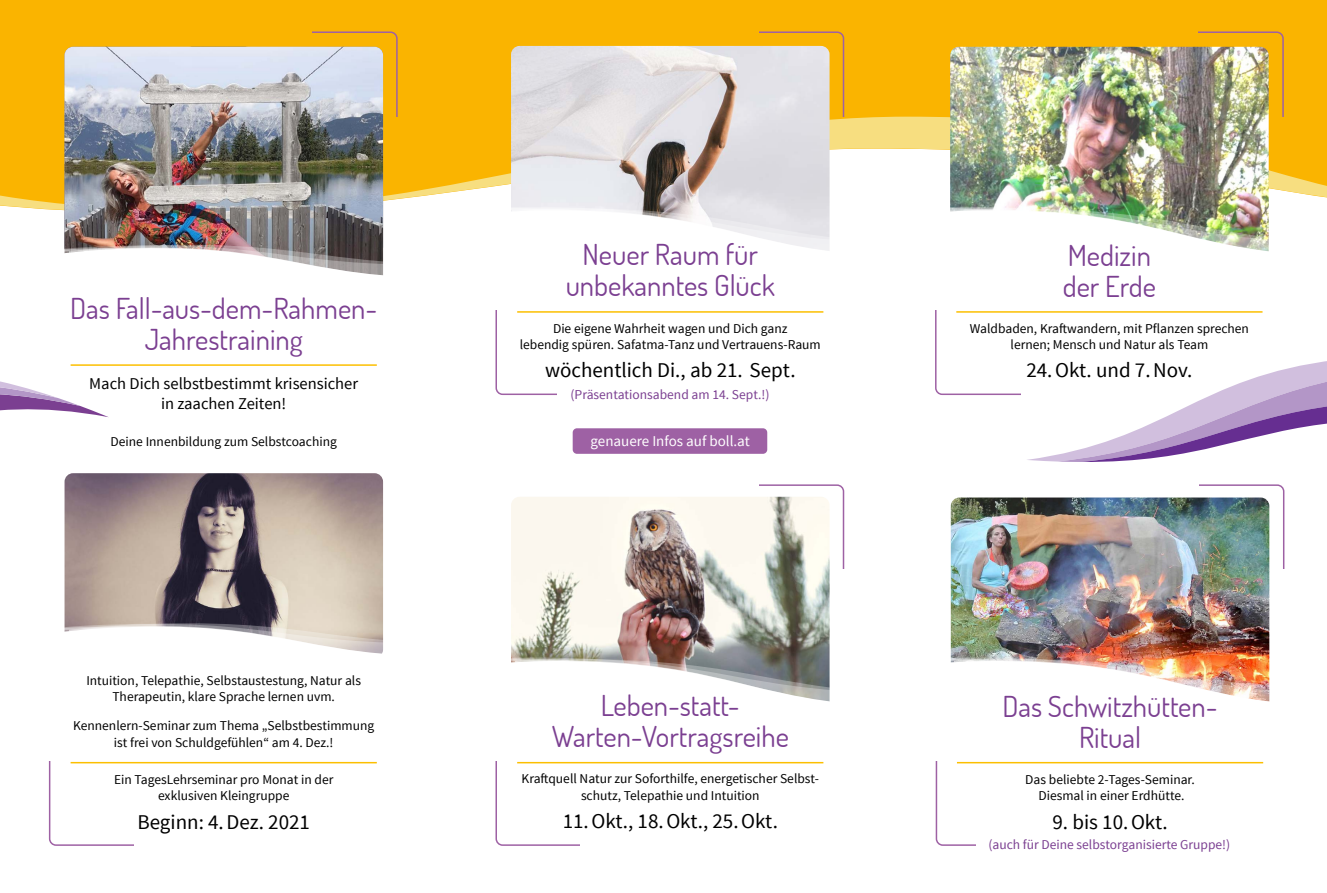
<style>
.page{position:relative;width:1327px;height:893px;background:#fff}
.page>*{position:absolute;margin:0;border:0;box-sizing:border-box;transform-origin:0 0}
.t1{font:28.8px/31.2px "Dosis";color:#7b3f91;text-align:center}
.t2{font:21px "Source Sans Pro";color:#000}
.t3{font:16.5px/19.8px "Source Sans Pro";color:#000;text-align:center}
.t4{font:15px "Source Sans Pro";color:#fff}
.t5{font:13.5px/16.2px "Source Sans Pro";color:#000;text-align:center}
.t6{font:13.5px "Source Sans Pro";color:#7b3f91}
</style>
<div class="page">
<div style="left:0;top:0;width:1327px;height:117px;background:#fab400"></div>
<svg style="left:0;top:117px;width:1327px;height:96px"></svg>
<svg style="left:495px;top:310px;width:61px;height:85px"></svg>
<svg style="left:759px;top:31px;width:85px;height:86px;background:#f0ac14"></svg>
<svg style="left:313px;top:31px;width:85px;height:86px;background:#efab13"></svg>
<svg style="left:1027px;top:361px;width:300px;height:101px"></svg>
<svg style="left:935px;top:310px;width:85px;height:85px"></svg>
<svg style="left:1198px;top:31px;width:85px;height:86px;background:#f1ad10"></svg>
<img style="left:511px;top:46px;width:318px;height:161px">
<img style="left:950px;top:47px;width:318px;height:160px">
<img style="left:942px;top:207px;width:331px;height:45px">
<img style="left:951px;top:497px;width:318px;height:161px">
<img style="left:511px;top:497px;width:318px;height:161px">
<svg style="left:505px;top:207px;width:331px;height:44px"></svg>
<img style="left:950px;top:658px;width:320px;height:44px">
<svg style="left:511px;top:658px;width:319px;height:44px"></svg>
<img style="left:65px;top:473px;width:318px;height:142px">
<svg style="left:64px;top:615px;width:319px;height:39px"></svg>
<img style="left:65px;top:47px;width:318px;height:189px">
<img style="left:64px;top:236px;width:320px;height:40px">
<div style="left:573px;top:428px;width:194px;height:26px;background:#9e61a4;border-radius:4px"></div>
<hr style="left:71px;top:364px;width:306px;height:2px;background:#fcbf00">
<hr style="left:517px;top:311px;width:306px;height:2px;background:#fcbf00">
<hr style="left:956px;top:311px;width:306px;height:2px;background:#fcbf00">
<hr style="left:71px;top:762px;width:306px;height:1px;background:#fcbf00">
<hr style="left:517px;top:762px;width:306px;height:1px;background:#fcbf00">
<hr style="left:957px;top:762px;width:306px;height:1px;background:#fcbf00">
<svg style="left:0;top:364px;width:109px;height:54px"></svg>
<h1 class="t1" style="left:70px;top:292px;width:309px">Das Fall-aus-dem-Rahmen-<br>Jahrestraining</h1>
<p class="t3" style="left:89px;top:374px;width:270px">Mach Dich selbstbestimmt krisensicher in zaachen Zeiten!</p>
<p class="t5" style="left:111px;top:434px;width:228px">Deine Innenbildung zum Selbstcoaching</p>
<p class="t5" style="left:86px;top:673px;width:276px">Intuition, Telepathie, Selbstaustestung, Natur als<br>Therapeutin, klare Sprache lernen uvm.</p>
<p class="t5" style="left:73px;top:718px;width:303px">Kennenlern-Seminar zum Thema „Selbstbestimmung ist frei von Schuldgefühlen“ am 4. Dez.!</p>
<p class="t5" style="left:114px;top:772px;width:221px">Ein TagesLehrseminar pro Monat in der exklusiven Kleingruppe</p>
<h2 class="t2" style="left:137px;top:809px;width:174px">Beginn: 4.Dez. 2021</h2>
<h1 class="t1" style="left:566px;top:238px;width:211px">Neuer Raum für unbekanntes Glück</h1>
<p class="t5" style="left:520px;top:320px;width:302px">Die eigene Wahrheit wagen und Dich ganz<br>lebendig spüren. Safatma-Tanz und Vertrauens-Raum</p>
<h2 class="t2" style="left:545px;top:357px;width:252px">wöchentlich Di., ab 21. Sept.</h2>
<p class="t6" style="left:570px;top:386px;width:200px">(Präsentationsabend am 14. Sept.!)</p>
<p class="t4" style="left:590px;top:432px;width:161px">genauere Infos auf boll.at</p>
<h1 class="t1" style="left:552px;top:689px;width:239px">Leben-statt-<br>Warten-Vortragsreihe</h1>
<p class="t5" style="left:521px;top:771px;width:299px">Kraftquell Natur zur Soforthilfe, energetischer Selbst&shy;schutz, Telepathie und Intuition</p>
<h2 class="t2" style="left:563px;top:808px;width:217px">11.Okt., 18.Okt., 25.Okt.</h2>
<h1 class="t1" style="left:1063px;top:239px;width:95px;text-align:left">Medizin der Erde</h1>
<p class="t5" style="left:970px;top:320px;width:281px">Waldbaden, Kraftwandern, mit Pflanzen sprechen lernen; Mensch und Natur als Team</p>
<h2 class="t2" style="left:1026px;top:357px;width:167px">24.Okt. und 7.Nov.</h2>
<h1 class="t1" style="left:1002px;top:690px;width:217px">Das Schwitzhütten-<br>Ritual</h1>
<p class="t5" style="left:1025px;top:772px;width:171px">Das beliebte 2-Tages-Seminar.<br>Diesmal in einer Erdhütte.</p>
<h2 class="t2" style="left:1052px;top:809px;width:117px">9. bis 10.Okt.</h2>
<p class="t6" style="left:988px;top:836px;width:243px">(auch für Deine selbstorganisierte Gruppe!)</p>
</div>
